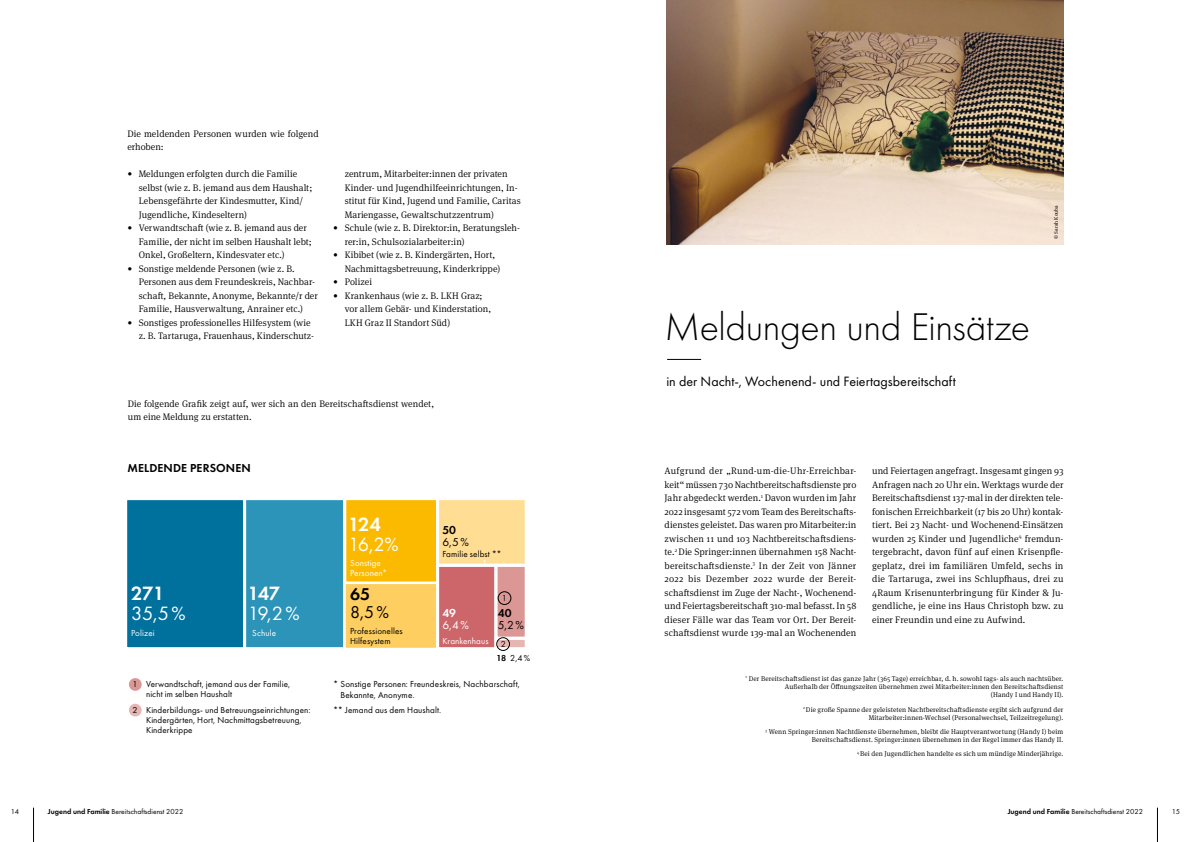
<style>
.page{position:relative;width:1191px;height:842px;background:#fff}
.page>*{position:absolute;margin:0;border:0;box-sizing:border-box;transform-origin:0 0}
.t1{font:300 40px "Futura PT";letter-spacing:-.01em;color:#000}
.t2{font:20px "Futura PT";color:#fff}
.t3{font:600 20px "Futura PT";letter-spacing:-.025em;color:#fff}
.t4{font:17.8px "Futura PT";color:#000}
.t5{font:600 17.8px "Futura PT";color:#000}
.t6{font:14px "Futura PT";color:#000}
.t7{font:600 12px "Futura PT";letter-spacing:.01em;color:#000}
.t8{font:12px "Futura PT";color:#000}
.t9{font:12px "Futura PT";color:#fff}
.t10{font:600 12px "Futura PT";color:#fff}
.t11{font:300 9.5px/13.5px "Meta Serif Pro";color:#000}
.t12{font:9.1px/10.1px "Futura PT";letter-spacing:.01em;color:#000}
.t13{font:9.1px/10.1px "Futura PT";letter-spacing:.01em;color:#fff}
.t14{font:9px/10px "Futura PT";letter-spacing:.01em;color:#000}
.t15{font:9px "Futura PT";letter-spacing:.01em;color:#fff}
.t16{font:7.5px "Futura PT";color:#000}
.t17{font:300 7px/8.4px "Meta Serif Pro";letter-spacing:.015em;color:#000;text-align:right}
.t18{font:5px "Meta Serif Pro";letter-spacing:.02em;color:#000}
.s1{font-weight:600}
</style>
<div class="page">
<div style="left:125px;top:498px;width:120px;height:152px;background:#00709c"></div>
<div style="left:124px;top:497px;width:122px;height:153px;border:3px solid #fff"></div>
<div style="left:243px;top:498px;width:103px;height:152px;background:#2c94b9"></div>
<div style="left:243px;top:497px;width:103px;height:153px;border:3px solid #fff"></div>
<div style="left:344px;top:498px;width:94px;height:86px;background:#fbba00"></div>
<div style="left:343px;top:497px;width:96px;height:88px;border:3px solid #fff"></div>
<div style="left:344px;top:582px;width:94px;height:68px;background:#fece61;border:2px solid #fff"></div>
<div style="left:436px;top:498px;width:91px;height:68px;background:#ffdd93"></div>
<div style="left:436px;top:497px;width:92px;height:70px;border:3px solid #fff"></div>
<div style="left:436px;top:564px;width:61px;height:86px;background:#cd666a"></div>
<div style="left:436px;top:564px;width:61px;height:86px;border:3px solid #fff"></div>
<div style="left:495px;top:564px;width:32px;height:75px;background:#db9794"></div>
<div style="left:494px;top:564px;width:34px;height:76px;border:3px solid #fff"></div>
<div style="left:495px;top:637px;width:32px;height:13px;background:#e5b6b2"></div>
<div style="left:494px;top:637px;width:34px;height:13px;border:3px solid #fff"></div>
<img style="left:666px;top:0;width:397px;height:245px">
<hr style="left:667px;top:359px;width:34px;height:1px;background:#000">
<div style="left:129px;top:704px;width:13px;height:12px;background:#e5b6b2;border-radius:50%"></div>
<div style="left:129px;top:678px;width:13px;height:13px;background:#db9794;border-radius:50%"></div>
<div style="left:498px;top:591px;width:13px;height:14px;border:1px solid #000;border-radius:50%"></div>
<div style="left:496px;top:637px;width:14px;height:14px;border:1px solid #000;border-radius:50%"></div>
<hr style="left:1157px;top:808px;width:1px;height:34px;background:#000">
<hr style="left:33px;top:808px;width:1px;height:34px;background:#000">
<p class="t11" style="left:127px;top:126px;width:193px">Die meldenden Personen wurden wie folgend erhoben:</p>
<p class="t11" style="left:139px;top:167px;width:175px;text-indent:-11px">• Meldungen erfolgten durch die Familie selbst (wie z. B. jemand aus dem Haushalt; Lebensgefährte der Kindesmutter, Kind/ Jugendliche, Kindeseltern)</p>
<p class="t11" style="left:139px;top:221px;width:175px;text-indent:-11px">• Verwandtschaft (wie z. B. jemand aus der<br>Familie, der nicht im selben Haushalt lebt;<br>Onkel, Großeltern, Kindesvater etc.)</p>
<p class="t11" style="left:139px;top:261px;width:181px;text-indent:-11px">• Sonstige meldende Personen (wie z. B.<br>Personen aus dem Freundeskreis, Nachbar&shy;schaft, Bekannte, Anonyme, Bekannte/r der Familie, Hausverwaltung, Anrainer etc.)</p>
<p class="t11" style="left:139px;top:315px;width:177px;text-indent:-11px">• Sonstiges professionelles Hilfesystem (wie z. B. Tartaruga, Frauenhaus, Kinderschutz-</p>
<p class="t11" style="left:345px;top:167px;width:178px">zentrum, Mitarbeiter:innen der privaten Kinder- und Jugendhilfeeinrichtungen, In&shy;stitut für Kind, Jugend und Familie, Caritas Mariengasse, Gewaltschutzzentrum)</p>
<p class="t11" style="left:345px;top:221px;width:177px;text-indent:-11px">• Schule (wie z. B. Direktor:in, Beratungsleh&shy;rer:in, Schulsozialarbeiter:in)</p>
<p class="t11" style="left:345px;top:248px;width:157px;text-indent:-11px">• Kibibet (wie z. B. Kindergärten, Hort,<br>Nachmittagsbetreuung, Kinderkrippe)</p>
<p class="t11" style="left:333px;top:275px;width:40px">• Polizei</p>
<p class="t11" style="left:345px;top:288px;width:148px;text-indent:-11px">• Krankenhaus (wie z. B. LKH Graz; vor allem Gebär- und Kinderstation,<br>LKH Graz II Standort Süd)</p>
<p class="t11" style="left:128px;top:396px;width:308px">Die folgende Grafik zeigt auf, wer sich an den Bereitschaftsdienst wendet, um eine Meldung zu erstatten.</p>
<p class="t18" style="left:1052px;top:239px;width:35px;rotate:-90deg">© Sarah Kouba</p>
<h1 class="t1" style="left:664px;top:303px;width:367px">Meldungen und Einsätze</h1>
<h3 class="t6" style="left:666px;top:373px;width:291px">in der Nacht-, Wochenend- und Feiertagsbereitschaft</h3>
<p class="t7" style="left:127px;top:461px;width:125px">MELDENDE PERSONEN</p>
<p class="t11" style="left:664px;top:464px;width:193px;text-align:justify">Aufgrund der „Rund-um-die-Uhr-Erreichbar&shy;keit“ müssen 730 Nachtbereitschaftsdienste pro Jahr abgedeckt werden.<sup>1</sup> Davon wurden im Jahr 2022 insgesamt 572 vom Team des Bereitschafts&shy;dienstes geleistet. Das waren pro Mitarbeiter:in zwischen 11 und 103 Nachtbereitschaftsdiens&shy;te.<sup>2</sup> Die Springer:innen übernahmen 158 Nacht&shy;bereitschaftsdienste.<sup>3</sup> In der Zeit von Jänner 2022 bis Dezember 2022 wurde der Bereit&shy;schaftsdienst im Zuge der Nacht-, Wochenend&shy;und Feiertagsbereitschaft 310-mal befasst. In 58 dieser Fälle war das Team vor Ort. Der Bereit&shy;schaftsdienst wurde 139-mal an Wochenenden</p>
<p class="t11" style="left:872px;top:464px;width:193px;text-align:justify">und Feiertagen angefragt. Insgesamt gingen 93<br>Anfragen nach 20 Uhr ein. Werktags wurde der Bereitschaftsdienst 137-mal in der direkten tele&shy;fonischen Erreichbarkeit (17 bis 20 Uhr) kontak&shy;tiert. Bei 23 Nacht- und Wochenend-Einsätzen wurden 25 Kinder und Jugendliche<sup>4</sup> fremdun&shy;tergebracht, davon fünf auf einen Krisenpfle&shy;geplatz, drei im familiären Umfeld, sechs in die Tartaruga, zwei ins Schlupfhaus, drei zu 4Raum Krisenunterbringung für Kinder &amp; Ju&shy;gendliche, je eine ins Haus Christoph bzw. zu einer Freundin und eine zu Aufwind.</p>
<p class="t17" style="left:745px;top:674px;width:319px"><sup>1</sup> Der Bereitschaftsdienst ist das ganze Jahr (365 Tage) erreichbar, d. h. sowohl tags- als auch nachtsüber.<br>Außerhalb der Öffnungszeiten übernehmen zwei Mitarbeiter:innen den Bereitschaftsdienst<br>(Handy I und Handy II).</p>
<p class="t17" style="left:803px;top:704px;width:262px"><sup>2</sup> Die große Spanne der geleisteten Nachtbereitschaftsdienste ergibt sich aufgrund der<br>Mitarbeiter:innen-Wechsel (Personalwechsel, Teilzeitregelung).</p>
<p class="t17" style="left:765px;top:727px;width:299px"><sup>3</sup> Wenn Springer:innen Nachtdienste übernehmen, bleibt die Hauptverantwortung (Handy I) beim<br>Bereitschaftsdienst. Springer:innen übernehmen in der Regel immer das Handy II.</p>
<p class="t17" style="left:857px;top:749px;width:208px"><sup>4</sup> Bei den Jugendlichen handelte es sich um mündige Minderjährige.</p>
<h2 class="t3" style="left:348px;top:511px;width:34px">124</h2>
<h2 class="t2" style="left:348px;top:532px;width:52px">16,2%</h2>
<p class="t7" style="left:442px;top:522px;width:15px">50</p>
<p class="t8" style="left:442px;top:535px;width:28px">6,5%</p>
<p class="t12" style="left:442px;top:549px;width:61px">Familie selbst **</p>
<p class="t15" style="left:482px;top:557px;width:7px">1</p>
<p class="t13" style="left:350px;top:558px;width:39px">Sonstige<br>Personen*</p>
<h2 class="t3" style="left:131px;top:581px;width:35px">271</h2>
<h2 class="t2" style="left:131px;top:602px;width:56px">35,5%</h2>
<h2 class="t3" style="left:248px;top:581px;width:34px">147</h2>
<h2 class="t2" style="left:248px;top:602px;width:53px">19,2 %</h2>
<h3 class="t5" style="left:350px;top:583px;width:22px">65</h3>
<h3 class="t4" style="left:350px;top:602px;width:41px">8,5%</h3>
<p class="t14" style="left:502px;top:593px;width:7px">1</p>
<p class="t7" style="left:498px;top:606px;width:15px">40</p>
<p class="t8" style="left:498px;top:618px;width:28px">5,2%</p>
<p class="t10" style="left:442px;top:606px;width:15px">49</p>
<p class="t9" style="left:442px;top:618px;width:28px">6,4%</p>
<p class="t12" style="left:350px;top:625px;width:54px">Professionelles<br>Hilfesystem</p>
<p class="t13" style="left:252px;top:628px;width:26px">Schule</p>
<p class="t13" style="left:131px;top:628px;width:25px">Polizei</p>
<p class="t15" style="left:442px;top:635px;width:48px">Krankenhaus</p>
<p class="t14" style="left:501px;top:639px;width:7px">2</p>
<p class="t14" style="left:496px;top:653px;width:35px"><span class="s1">18</span> 2,4%</p>
<p class="t14" style="left:146px;top:679px;width:146px;text-indent:-13px">1 Verwandtschaft, jemand aus der Familie, nicht im selben Haushalt</p>
<p class="t14" style="left:146px;top:705px;width:166px;text-indent:-13px">2 Kinderbildungs- und Betreuungseinrichtungen:<br>Kindergärten, Hort, Nachmittagsbetreuung,<br>Kinderkrippe</p>
<p class="t12" style="left:340px;top:679px;width:181px;text-indent:-7px">* Sonstige Personen: Freundeskreis, Nachbarschaft,<br>Bekannte, Anonyme.</p>
<p class="t12" style="left:333px;top:705px;width:109px">** Jemand aus dem Haushalt.</p>
<p class="t16" style="left:11px;top:807px;width:10px">14</p>
<p class="t16" style="left:48px;top:807px;width:137px"><span class="s1">Jugend und Familie</span> Bereitschaftsdienst 2022</p>
<p class="t16" style="left:1007px;top:807px;width:137px"><span class="s1">Jugend und Familie</span> Bereitschaftsdienst 2022</p>
<p class="t16" style="left:1171px;top:807px;width:10px">15</p>
</div>
